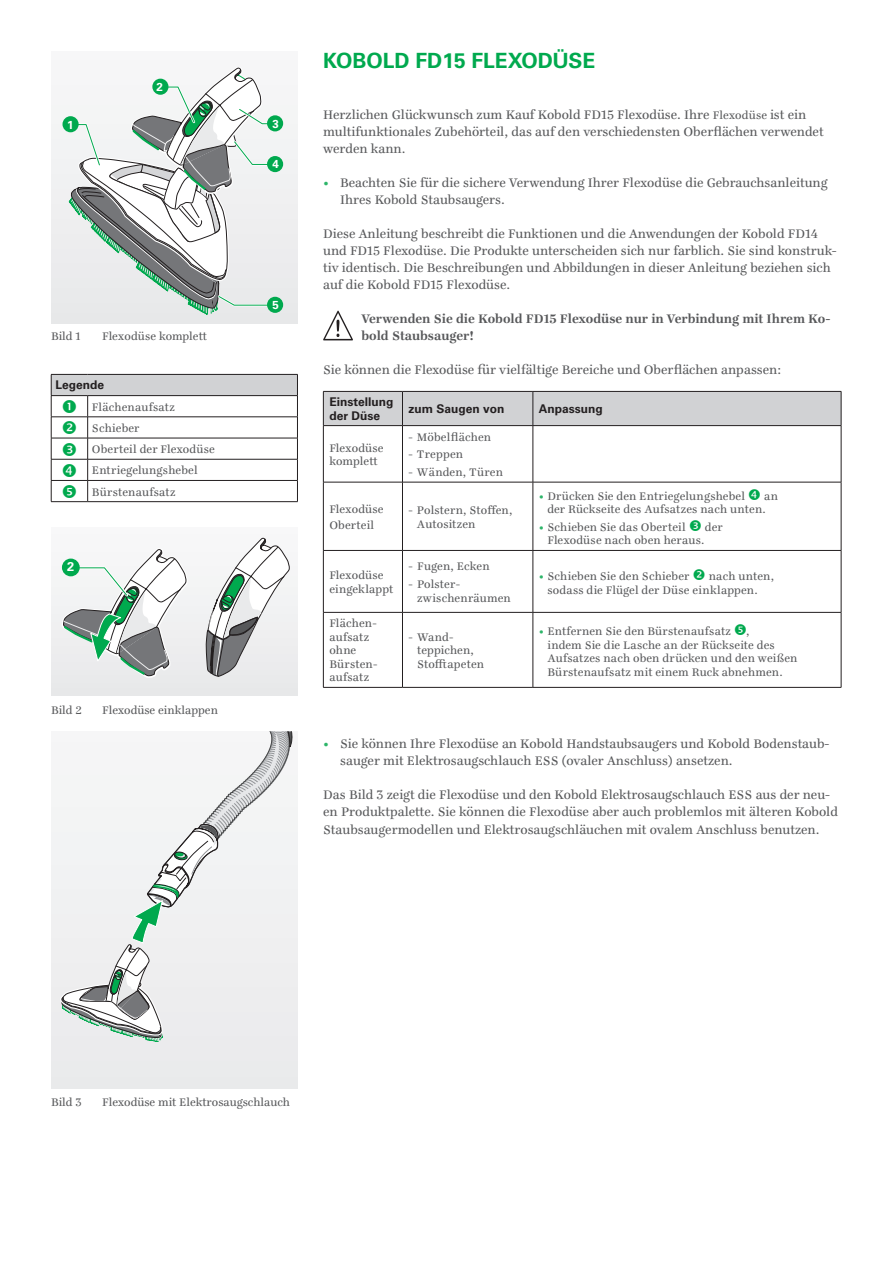
<style>
.page{position:relative;width:893px;height:1263px;background:#fff}
.page>*{position:absolute;margin:0;border:0;box-sizing:border-box;transform-origin:0 0}
.t1{font:700 21px "Univers LT Pro 65";color:#00a94e}
.t2{font:13.5px/17px "Ingeborg";color:#57585a}
.t3{font:700 13.5px/17px "Ingeborg";color:#57585a}
.t4{font:700 12.75px "Univers LT Std";color:#fff}
.t5{font:12px/13.5px "Ingeborg";letter-spacing:.01em;color:#57585a}
.t6{font:700 12px/13.5px "Univers LT Pro 65";color:#231f20}
.t7{font:700 11.55px "Univers LT Std";color:#fff}
.s1{font-size:12px}
.s2{color:#2db569}
</style>
<div class="page">
<svg style="left:323px;top:311px;width:30px;height:29px"></svg>
<div style="left:324px;top:392px;width:517px;height:33px;background:#d1d2d4"></div>
<hr style="left:323px;top:391px;width:79px;height:1px;background:#231f20">
<hr style="left:323px;top:392px;width:1px;height:33px;background:#231f20">
<hr style="left:402px;top:391px;width:131px;height:1px;background:#231f20">
<hr style="left:402px;top:392px;width:1px;height:33px;background:#231f20">
<hr style="left:533px;top:391px;width:308px;height:1px;background:#231f20">
<hr style="left:533px;top:392px;width:1px;height:33px;background:#231f20">
<hr style="left:841px;top:392px;width:1px;height:33px;background:#231f20">
<hr style="left:323px;top:425px;width:79px;height:1px;background:#231f20">
<hr style="left:323px;top:426px;width:1px;height:56px;background:#231f20">
<hr style="left:402px;top:425px;width:131px;height:1px;background:#231f20">
<hr style="left:402px;top:426px;width:1px;height:56px;background:#231f20">
<hr style="left:533px;top:425px;width:308px;height:1px;background:#231f20">
<hr style="left:533px;top:426px;width:1px;height:56px;background:#231f20">
<hr style="left:841px;top:426px;width:1px;height:56px;background:#231f20">
<hr style="left:323px;top:482px;width:79px;height:1px;background:#231f20">
<hr style="left:323px;top:482px;width:1px;height:68px;background:#231f20">
<hr style="left:402px;top:482px;width:131px;height:1px;background:#231f20">
<hr style="left:402px;top:482px;width:1px;height:68px;background:#231f20">
<hr style="left:533px;top:482px;width:308px;height:1px;background:#231f20">
<hr style="left:533px;top:482px;width:1px;height:68px;background:#231f20">
<hr style="left:841px;top:482px;width:1px;height:68px;background:#231f20">
<hr style="left:323px;top:550px;width:79px;height:1px;background:#231f20">
<hr style="left:323px;top:551px;width:1px;height:61px;background:#231f20">
<hr style="left:402px;top:550px;width:131px;height:1px;background:#231f20">
<hr style="left:402px;top:551px;width:1px;height:61px;background:#231f20">
<hr style="left:533px;top:550px;width:308px;height:1px;background:#231f20">
<hr style="left:533px;top:551px;width:1px;height:61px;background:#231f20">
<hr style="left:841px;top:551px;width:1px;height:61px;background:#231f20">
<hr style="left:323px;top:612px;width:79px;height:1px;background:#231f20">
<hr style="left:323px;top:612px;width:1px;height:75px;background:#231f20">
<hr style="left:402px;top:612px;width:131px;height:1px;background:#231f20">
<hr style="left:402px;top:612px;width:1px;height:75px;background:#231f20">
<hr style="left:533px;top:612px;width:308px;height:1px;background:#231f20">
<hr style="left:533px;top:612px;width:1px;height:75px;background:#231f20">
<hr style="left:841px;top:612px;width:1px;height:75px;background:#231f20">
<hr style="left:323px;top:687px;width:79px;height:1px;background:#231f20">
<hr style="left:402px;top:687px;width:131px;height:1px;background:#231f20">
<hr style="left:533px;top:687px;width:308px;height:1px;background:#231f20">
<div style="left:51px;top:527px;width:247px;height:168px;background:#f1f2f3"></div>
<svg style="left:206px;top:538px;width:83px;height:139px"></svg>
<svg style="left:62px;top:548px;width:126px;height:130px"></svg>
<div style="left:62px;top:559px;width:18px;height:17px;background:#00a94e;border-radius:50%"></div>
<div style="left:51px;top:731px;width:247px;height:358px;background:#ebebed"></div>
<svg style="left:59px;top:731px;width:236px;height:311px"></svg>
<div style="left:51px;top:374px;width:246px;height:22px;background:#d1d2d4"></div>
<hr style="left:51px;top:374px;width:37px;height:1px;background:#231f20">
<hr style="left:88px;top:374px;width:210px;height:1px;background:#231f20">
<hr style="left:51px;top:395px;width:37px;height:1px;background:#231f20">
<hr style="left:88px;top:395px;width:210px;height:1px;background:#231f20">
<hr style="left:51px;top:417px;width:37px;height:1px;background:#231f20">
<hr style="left:88px;top:417px;width:210px;height:1px;background:#231f20">
<hr style="left:51px;top:438px;width:37px;height:1px;background:#231f20">
<hr style="left:88px;top:438px;width:210px;height:1px;background:#231f20">
<hr style="left:51px;top:459px;width:37px;height:1px;background:#231f20">
<hr style="left:88px;top:459px;width:210px;height:1px;background:#231f20">
<hr style="left:51px;top:480px;width:37px;height:1px;background:#231f20">
<svg style="left:51px;top:375px;width:1px;height:126px"></svg>
<hr style="left:88px;top:480px;width:210px;height:1px;background:#231f20">
<svg style="left:87px;top:396px;width:1px;height:105px"></svg>
<svg style="left:297px;top:375px;width:1px;height:126px"></svg>
<hr style="left:51px;top:501px;width:37px;height:1px;background:#231f20">
<hr style="left:88px;top:501px;width:210px;height:1px;background:#231f20">
<div style="left:51px;top:52px;width:247px;height:271px;background:#f2f3f4"></div>
<svg style="left:62px;top:67px;width:221px;height:248px"></svg>
<div style="left:63px;top:116px;width:16px;height:16px;background:#00a94e;border-radius:50%"></div>
<p class="t7" style="left:67px;top:118px;width:8px">1</p>
<p class="t7" style="left:157px;top:80px;width:8px">2</p>
<p class="t5" style="left:51px;top:330px;width:31px">Bild 1</p>
<p class="t5" style="left:102px;top:330px;width:106px">Flexodüse komplett</p>
<p class="t6" style="left:55px;top:378px;width:50px">Legende</p>
<p class="t5" style="left:92px;top:396px;width:124px;line-height:21.1px">Flächenaufsatz<br>Schieber<br>Oberteil der Flexodüse<br>Entriegelungshebel<br>Bürstenaufsatz</p>
<p class="t4" style="left:67px;top:559px;width:9px">2</p>
<p class="t5" style="left:51px;top:704px;width:32px">Bild 2</p>
<p class="t5" style="left:102px;top:704px;width:117px">Flexodüse einklappen</p>
<p class="t7" style="left:272px;top:117px;width:8px">3</p>
<p class="t7" style="left:272px;top:158px;width:8px">4</p>
<p class="t7" style="left:272px;top:298px;width:8px">5</p>
<h1 class="t1" style="left:323px;top:48px;width:274px">Kobold FD15 Flexodüse</h1>
<p class="t2" style="left:323px;top:106px;width:502px">Herzlichen Glückwunsch zum Kauf Kobold FD15 Flexodüse. Ihre <span class="s1">Flexodüse</span> ist ein multifunktionales Zubehörteil, das auf den verschiedensten Oberflächen verwendet werden kann.</p>
<p class="t2" style="left:340px;top:174px;width:489px;text-indent:-17px"><span class="s2">•</span> Beachten Sie für die sichere Verwendung Ihrer Flexodüse die Gebrauchsanleitung<br>Ihres Kobold Staubsaugers.</p>
<p class="t2" style="left:323px;top:225px;width:515px">Diese Anleitung beschreibt die Funktionen und die Anwendungen der Kobold FD14 und FD15 Flexodüse. Die Produkte unterscheiden sich nur farblich. Sie sind konstruk&shy;tiv identisch. Die Beschreibungen und Abbildungen in dieser Anleitung beziehen sich auf die Kobold FD15 Flexodüse.</p>
<p class="t3" style="left:361px;top:310px;width:470px">Verwenden Sie die Kobold FD15 Flexodüse nur in Verbindung mit Ihrem Ko&shy;bold Staubsauger!</p>
<p class="t2" style="left:323px;top:361px;width:459px">Sie können die Flexodüse für vielfältige Bereiche und Oberflächen anpassen:</p>
<p class="t6" style="left:329px;top:395px;width:66px">Einstellung der Düse</p>
<p class="t6" style="left:408px;top:402px;width:98px">zum Saugen von</p>
<p class="t6" style="left:539px;top:402px;width:65px">Anpassung</p>
<p class="t5" style="left:329px;top:441px;width:56px">Flexodüse komplett</p>
<p class="t5" style="left:408px;top:430px;width:84px">- Möbelflächen</p>
<p class="t5" style="left:408px;top:448px;width:56px">- Treppen</p>
<p class="t5" style="left:408px;top:465px;width:96px">- Wänden, Türen</p>
<p class="t5" style="left:329px;top:500px;width:56px;line-height:16.5px">Flexodüse<br>Oberteil</p>
<p class="t5" style="left:417px;top:503px;width:97px;text-indent:-9px">- Polstern, Stoffen,<br>Autositzen</p>
<p class="t5" style="left:329px;top:568px;width:66px">Flexodüse eingeklappt</p>
<p class="t5" style="left:329px;top:617px;width:50px">Flächen&shy;aufsatz ohne<br>Bürsten&shy;aufsatz</p>
<p class="t5" style="left:408px;top:560px;width:83px">- Fugen, Ecken</p>
<p class="t5" style="left:417px;top:577px;width:95px;text-indent:-9px">- Polster&shy;zwischenräumen</p>
<p class="t5" style="left:417px;top:630px;width:69px;text-indent:-9px">- Wand&shy;teppichen,<br>Stofftapeten</p>
<p class="t5" style="left:539px;top:489px;width:208px"><span class="s2">•</span> Drücken Sie den Entriegelungshebel</p>
<p class="t5" style="left:547px;top:489px;width:232px;text-indent:217px">an der Rückseite des Aufsatzes nach unten.</p>
<p class="t5" style="left:539px;top:520px;width:148px"><span class="s2">•</span> Schieben Sie das Oberteil</p>
<p class="t5" style="left:705px;top:520px;width:19px">der</p>
<p class="t5" style="left:547px;top:534px;width:159px">Flexodüse nach oben heraus.</p>
<p class="t5" style="left:539px;top:570px;width:152px"><span class="s2">•</span> Schieben Sie den Schieber</p>
<p class="t5" style="left:547px;top:570px;width:228px;text-indent:161px">nach unten, sodass die Flügel der Düse einklappen.</p>
<p class="t5" style="left:539px;top:625px;width:194px"><span class="s2">•</span> Entfernen Sie den Bürstenaufsatz</p>
<p class="t5" style="left:547px;top:625px;width:252px;text-indent:199px">,<br>indem Sie die Lasche an der Rückseite des<br>Aufsatzes nach oben drücken und den weißen<br>Bürstenaufsatz mit einem Ruck abnehmen.</p>
<p class="t2" style="left:340px;top:736px;width:491px;text-indent:-17px"><span class="s2">•</span> Sie können Ihre Flexodüse an Kobold Handstaubsaugers und Kobold Bodenstaub&shy;sauger mit Elektrosaugschlauch ESS (ovaler Anschluss) ansetzen.</p>
<p class="t2" style="left:323px;top:787px;width:516px">Das Bild 3 zeigt die Flexodüse und den Kobold Elektrosaugschlauch ESS aus der neu&shy;en Produktpalette. Sie können die Flexodüse aber auch problemlos mit älteren Kobold<br>Staubsaugermodellen und Elektrosaugschläuchen mit ovalem Anschluss benutzen.</p>
<p class="t5" style="left:51px;top:1095px;width:32px">Bild 3</p>
<p class="t5" style="left:102px;top:1095px;width:189px">Flexodüse mit Elektrosaugschlauch</p>
</div>
